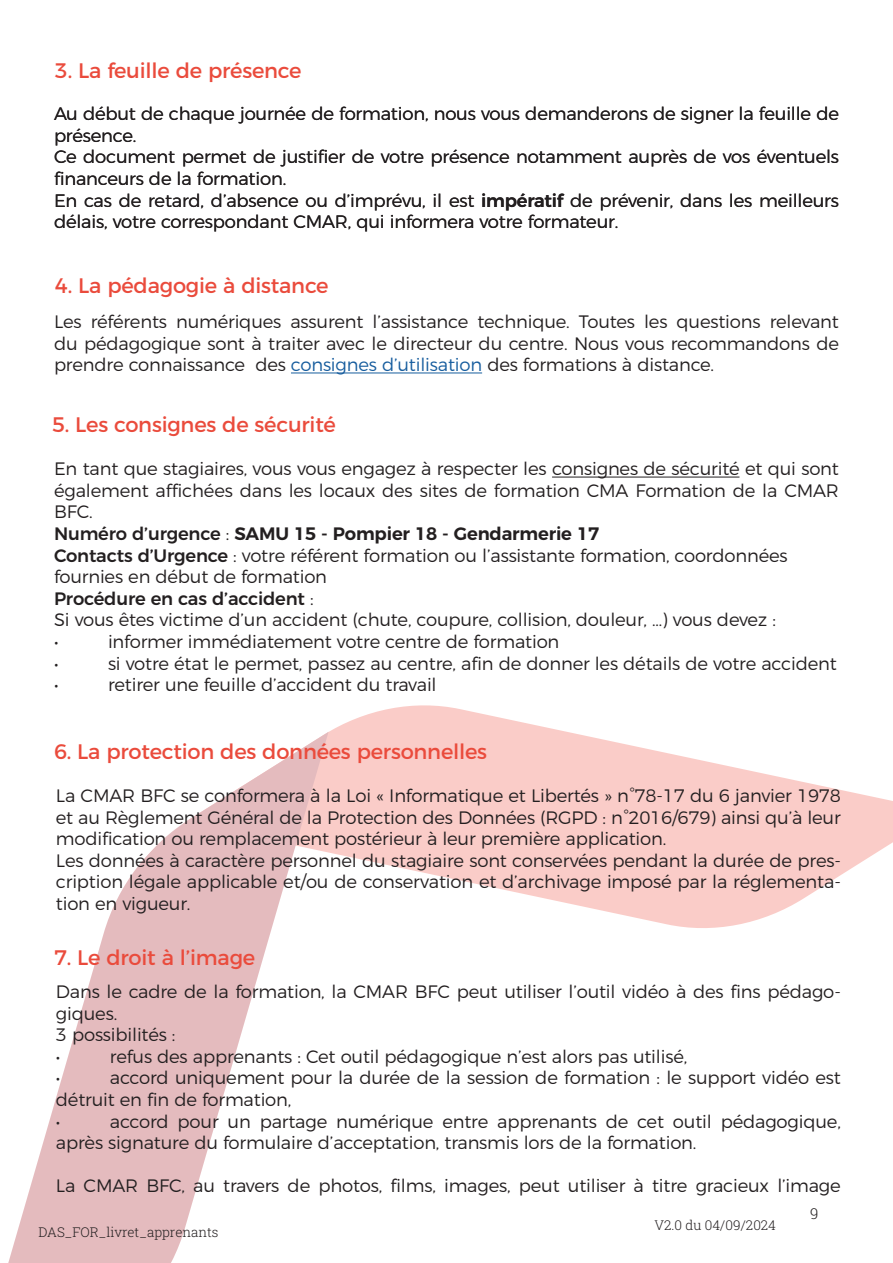
<style>
.page{position:relative;width:893px;height:1263px;background:#fff}
.page>*{position:absolute;margin:0;border:0;box-sizing:border-box;transform-origin:0 0}
.Titre_2{font:21px "Montserrat";letter-spacing:-.01em;color:#ea4b3c}
.texte{font:300 18px/21.6px "Montserrat";letter-spacing:-.01em;color:#231f20}
.texte-2{font:600 18px "Montserrat";letter-spacing:-.01em;color:#231f20}
.texte-3{font:500 18px "Montserrat";letter-spacing:-.01em;color:#231f20}
.t1{font:300 15px "Roboto Slab";color:#231f20}
.t2{font:300 13.5px "Roboto Slab";color:#231f20}
.s1{font-weight:500}
.s2{color:#175d9e}
.s3{font-weight:300}
</style>
<div class="page">
<svg style="left:519px;top:721px;width:374px;height:207px;fill:#faccc8"></svg>
<svg style="left:8px;top:705px;width:511px;height:558px"></svg>
<hr style="left:291px;top:372px;width:191px;height:1px;background:#175d9e">
<hr style="left:552px;top:477px;width:187px;height:1px;background:#231f20">
<p class="Titre_2" style="left:55px;top:54px;width:248px">3. La feuille de présence</p>
<p class="texte" style="left:54px;top:101px;width:786px">Au début de chaque journée de formation, nous vous demanderons de signer la feuille de présence.</p>
<p class="texte" style="left:54px;top:145px;width:786px">Ce document permet de justifier de votre présence notamment auprès de vos éventuels financeurs de la formation.</p>
<p class="texte" style="left:54px;top:188px;width:786px">En cas de retard, d’absence ou d’imprévu, il est <span class="s1">impératif</span> de prévenir, dans les meilleurs délais, votre correspondant CMAR, qui informera votre formateur.</p>
<p class="Titre_2" style="left:55px;top:269px;width:275px">4. La pédagogie à distance</p>
<p class="texte" style="left:54px;top:309px;width:786px;text-align:justify">Les référents numériques assurent l’assistance technique. Toutes les questions relevant du pédagogique sont à traiter avec le directeur du centre. Nous vous recommandons de prendre connaissance des <span class="s2">consignes d’utilisation</span> des formations à distance.</p>
<p class="Titre_2" style="left:52px;top:408px;width:285px">5. Les consignes de sécurité</p>
<p class="texte" style="left:54px;top:456px;width:786px;text-align:justify">En tant que stagiaires, vous vous engagez à respecter les consignes de sécurité et qui sont également affichées dans les locaux des sites de formation CMA Formation de la CMAR BFC.</p>
<p class="texte-2" style="left:54px;top:519px;width:547px"><span class="s1">Numéro d’urgence</span> <span class="s3">:</span> SAMU 15 - Pompier 18 - Gendarmerie 17</p>
<p class="texte" style="left:54px;top:543px;width:735px"><span class="s1">Contacts d’Urgence</span> : votre référent formation ou l’assistante formation, coordonnées</p>
<p class="texte" style="left:54px;top:564px;width:275px">fournies en début de formation</p>
<p class="texte-3" style="left:54px;top:584px;width:261px">Procédure en cas d’accident <span class="s3">:</span></p>
<p class="texte" style="left:54px;top:608px;width:723px">Si vous êtes victime d’un accident (chute, coupure, collision, douleur, …) vous devez :</p>
<p class="texte" style="left:54px;top:629px;width:6px">•</p>
<p class="texte" style="left:108px;top:629px;width:453px">informer immédiatement votre centre de formation</p>
<p class="texte" style="left:54px;top:651px;width:6px">•</p>
<p class="texte" style="left:108px;top:651px;width:730px">si votre état le permet, passez au centre, afin de donner les détails de votre accident</p>
<p class="texte" style="left:54px;top:672px;width:6px">•</p>
<p class="texte" style="left:108px;top:672px;width:330px">retirer une feuille d’accident du travail</p>
<p class="Titre_2" style="left:54px;top:734px;width:435px">6. La protection des données personnelles</p>
<p class="texte" style="left:56px;top:783px;width:786px;text-align:justify">La CMAR BFC se conformera à la Loi « Informatique et Libertés » n°78-17 du 6 janvier 1978 et au Règlement Général de la Protection des Données (RGPD : n°2016/679) ainsi qu’à leur modification ou remplacement postérieur à leur première application.</p>
<p class="texte" style="left:56px;top:848px;width:786px;text-align:justify">Les données à caractère personnel du stagiaire sont conservées pendant la durée de pres&shy;cription légale applicable et/ou de conservation et d’archivage imposé par la réglementa&shy;tion en vigueur.</p>
<p class="Titre_2" style="left:54px;top:941px;width:203px">7. Le droit à l’image</p>
<p class="texte" style="left:56px;top:979px;width:786px">Dans le cadre de la formation, la CMAR BFC peut utiliser l’outil vidéo à des fins pédago&shy;giques.</p>
<p class="texte" style="left:56px;top:1022px;width:121px">3 possibilités :</p>
<p class="texte" style="left:56px;top:1044px;width:6px">•</p>
<p class="texte" style="left:110px;top:1044px;width:579px">refus des apprenants : Cet outil pédagogique n’est alors pas utilisé,</p>
<p class="texte" style="left:56px;top:1066px;width:6px">•</p>
<p class="texte" style="left:56px;top:1066px;width:786px;text-indent:54px">accord uniquement pour la durée de la session de formation : le support vidéo est détruit en fin de formation,</p>
<p class="texte" style="left:56px;top:1109px;width:6px">•</p>
<p class="texte" style="left:56px;top:1109px;width:786px;text-indent:54px">accord pour un partage numérique entre apprenants de cet outil pédagogique, après signature du formulaire d’acceptation, transmis lors de la formation.</p>
<p class="texte" style="left:56px;top:1174px;width:786px">La CMAR BFC, au travers de photos, films, images, peut utiliser à titre gracieux l’image</p>
<p class="t2" style="left:39px;top:1223px;width:181px">DAS_FOR_livret_apprenants</p>
<p class="t1" style="left:810px;top:1203px;width:10px">9</p>
<p class="t2" style="left:654px;top:1216px;width:123px">V2.0 du 04/09/2024</p>
</div>
